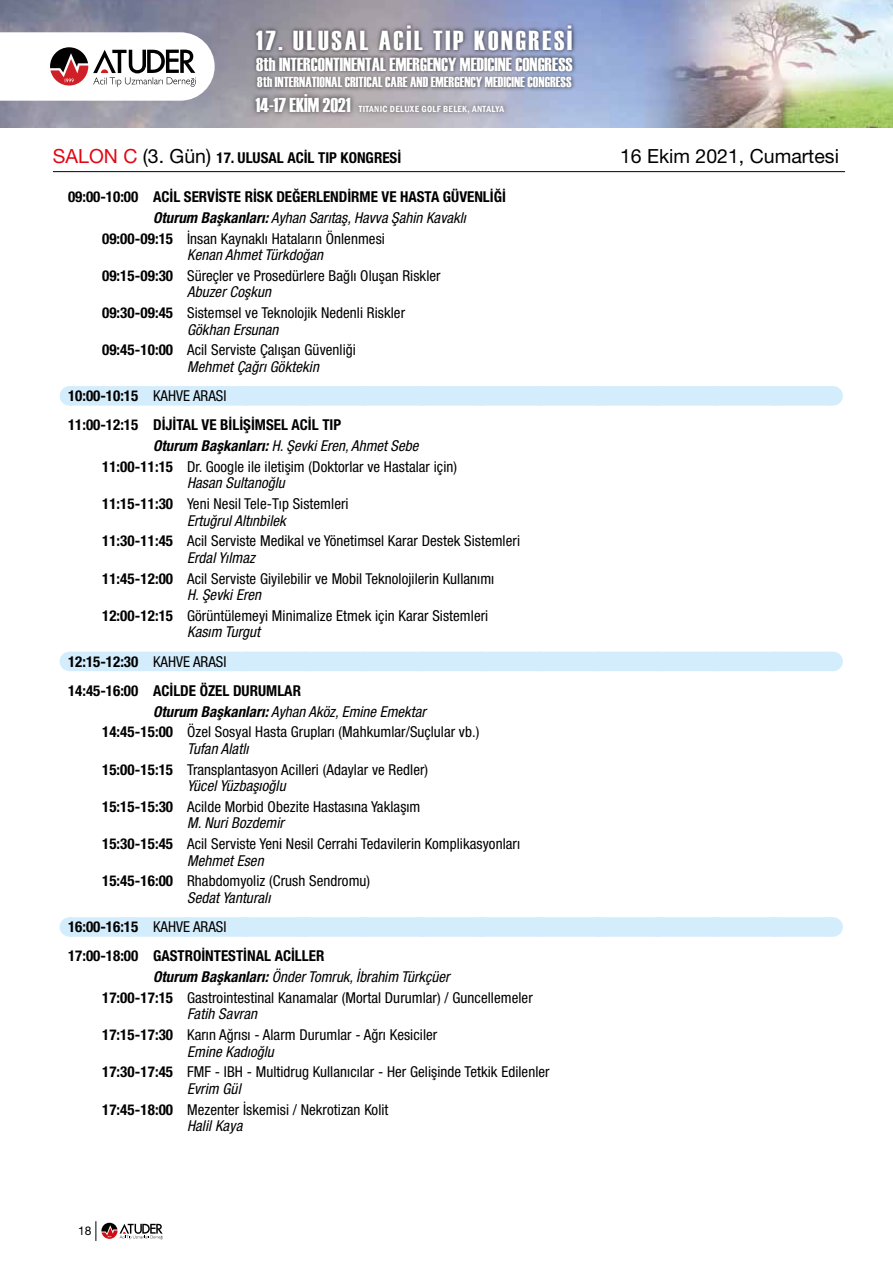
<style>
.page{position:relative;width:893px;height:1263px;background:#fff}
.page>*{position:absolute;margin:0;border:0;box-sizing:border-box;transform-origin:0 0}
.t1{font:27.45px "Haettenschweiler";letter-spacing:.1em;color:#fff}
.t2{font:19.5px "Helvetica Neue LT Pro";color:#000}
.t3{font:18.9px "Haettenschweiler";color:#fff}
.t4{font:condensed 15px/20.7px "Helvetica Neue LT Pro";letter-spacing:.005em;color:#000}
.t5{font:700 condensed 15px/29.2px "Helvetica Neue LT Pro";color:#000}
.t6{font:italic condensed 15px "Helvetica Neue LT Pro";color:#000}
.t7{font:14.55px "Haettenschweiler";color:#fff}
.t8{font:12px "Helvetica Neue LT Pro";color:#000}
.t9{font:600 condensed 9.15px "Franklin Gothic";letter-spacing:.035em;color:#fff}
.s1{font-family:"Haettenschweiler";font-weight:400;font-stretch:normal;font-size:20.1px}
.s2{font-weight:400;font-stretch:normal;font-size:19.5px;color:#e30613}
.s3{font-weight:400;font-stretch:normal;font-size:19.5px}
.s4{font-weight:700}
.s5{font-style:italic}
.s6{font-weight:400;font-style:italic}
.s7{font-weight:400}
.s8{font-weight:700;font-style:italic}
</style>
<div class="page">
<hr style="left:53px;top:171px;width:792px;height:1px;background:#000">
<img style="left:0;top:0;width:893px;height:128px">
<img style="left:247px;top:86px;width:112px;height:40px">
<img style="left:351px;top:98px;width:162px;height:25px">
<img style="left:250px;top:65px;width:329px;height:33px">
<img style="left:250px;top:20px;width:331px;height:45px">
<svg style="left:0;top:32px;width:215px;height:69px"></svg>
<div style="left:69px;top:386px;width:763px;height:20px;background:#d4edfc"></div>
<svg style="left:130px;top:405px;width:673px;height:1px"></svg>
<svg style="left:832px;top:386px;width:1px;height:20px"></svg>
<div style="left:69px;top:652px;width:763px;height:19px;background:#d4edfc"></div>
<svg style="left:832px;top:652px;width:1px;height:19px"></svg>
<div style="left:69px;top:917px;width:763px;height:20px;background:#d4edfc"></div>
<svg style="left:132px;top:936px;width:671px;height:1px"></svg>
<svg style="left:832px;top:917px;width:1px;height:20px"></svg>
<svg style="left:96px;top:1221px;width:67px;height:20px"></svg>
<h1 class="t1" style="left:256px;top:22px;width:318px">17. ULUSAL ACİL TIP KONGRESİ</h1>
<p class="t3" style="left:256px;top:51px;width:318px">8th INTERCONTINENTAL EMERGENCY MEDICINE CONGRESS</p>
<p class="t7" style="left:257px;top:72px;width:316px">8th INTERNATIONAL CRITICAL CARE AND EMERGENCY MEDICINE CONGRESS</p>
<p class="t9" style="left:255px;top:103px;width:250px"><span class="s1">14-17 EKİM 2021</span> TITANIC DELUXE GOLF BELEK, ANTALYA</p>
<p class="t5" style="left:53px;top:143px;width:350px"><span class="s2">SALON C</span> <span class="s3">(3. Gün)</span> 17. ULUSAL ACİL TIP KONGRESİ</p>
<h2 class="t2" style="left:620px;top:144px;width:220px">16 Ekim 2021, Cumartesi</h2>
<p class="t5" style="left:68px;top:182px;width:439px">09:00-10:00 ACİL SERVİSTE RİSK DEĞERLENDİRME VE HASTA GÜVENLİĞİ</p>
<p class="t6" style="left:153px;top:209px;width:314px"><span class="s4">Oturum Başkanları:</span> Ayhan Sarıtaş, Havva Şahin Kavaklı</p>
<p class="t4" style="left:102px;top:228px;width:284px"><span class="s4">09:00-09:15</span> İnsan Kaynaklı Hataların Önlenmesi</p>
<p class="t4" style="left:102px;top:244px;width:340px;text-indent:85px"><span class="s5">Kenan Ahmet Türkdoğan<br></span><span class="s4">09:15-09:30</span> Süreçler ve Prosedürlere Bağlı Oluşan Riskler</p>
<p class="t4" style="left:102px;top:281px;width:305px;text-indent:85px"><span class="s5">Abuzer Coşkun<br></span><span class="s4">09:30-09:45</span> Sistemsel ve Teknolojik Nedenli Riskler</p>
<p class="t4" style="left:102px;top:319px;width:255px;text-align:center"><span class="s5">Gökhan Ersunan<br></span><span class="s4">09:45-10:00</span> Acil Serviste Çalışan Güvenliği</p>
<p class="t5" style="left:68px;top:352px;width:275px;text-indent:119px"><span class="s6">Mehmet Çağrı Göktekin<br></span>10:00-10:15 <span class="s7">KAHVE ARASI<br></span>11:00-12:15 DİJİTAL VE BİLİŞİMSEL ACİL TIP</p>
<p class="t4" style="left:102px;top:435px;width:357px;text-indent:51px"><span class="s8">Oturum Başkanları:</span> <span class="s5">H. Şevki Eren, Ahmet Sebe<br></span><span class="s4">11:00-11:15</span> Dr. Google ile iletişim (Doktorlar ve Hastalar için)</p>
<p class="t4" style="left:102px;top:472px;width:248px;text-indent:85px"><span class="s5">Hasan Sultanoğlu<br></span><span class="s4">11:15-11:30</span> Yeni Nesil Tele-Tıp Sistemleri</p>
<p class="t4" style="left:102px;top:510px;width:420px;text-indent:85px"><span class="s5">Ertuğrul Altınbilek<br></span><span class="s4">11:30-11:45</span> Acil Serviste Medikal ve Yönetimsel Karar Destek Sistemleri</p>
<p class="t4" style="left:102px;top:547px;width:394px;text-indent:85px"><span class="s5">Erdal Yılmaz<br></span><span class="s4">11:45-12:00</span> Acil Serviste Giyilebilir ve Mobil Teknolojilerin Kullanımı</p>
<p class="t4" style="left:102px;top:584px;width:388px;text-indent:85px"><span class="s5">H. Şevki Eren<br></span><span class="s4">12:00-12:15</span> Görüntülemeyi Minimalize Etmek için Karar Sistemleri</p>
<p class="t5" style="left:68px;top:617px;width:234px;text-indent:119px"><span class="s6">Kasım Turgut<br></span>12:15-12:30 <span class="s7">KAHVE ARASI<br></span>14:45-16:00 ACİLDE ÖZEL DURUMLAR</p>
<p class="t4" style="left:102px;top:701px;width:379px;text-align:center"><span class="s8">Oturum Başkanları:</span> <span class="s5">Ayhan Aköz, Emine Emektar<br></span><span class="s4">14:45-15:00</span> Özel Sosyal Hasta Grupları (Mahkumlar/Suçlular vb.)</p>
<p class="t4" style="left:102px;top:738px;width:328px;text-indent:85px"><span class="s5">Tufan Alatlı<br></span><span class="s4">15:00-15:15</span> Transplantasyon Acilleri (Adaylar ve Redler)</p>
<p class="t4" style="left:102px;top:775px;width:320px;text-indent:85px"><span class="s5">Yücel Yüzbaşıoğlu<br></span><span class="s4">15:15-15:30</span> Acilde Morbid Obezite Hastasına Yaklaşım</p>
<p class="t4" style="left:102px;top:812px;width:420px;text-indent:85px"><span class="s5">M. Nuri Bozdemir<br></span><span class="s4">15:30-15:45</span> Acil Serviste Yeni Nesil Cerrahi Tedavilerin Komplikasyonları</p>
<p class="t4" style="left:102px;top:850px;width:270px;text-indent:85px"><span class="s5">Mehmet Esen<br></span><span class="s4">15:45-16:00</span> Rhabdomyoliz (Crush Sendromu)</p>
<p class="t5" style="left:68px;top:883px;width:258px;text-indent:119px"><span class="s6">Sedat Yanturalı<br></span>16:00-16:15 <span class="s7">KAHVE ARASI<br></span>17:00-18:00 GASTROİNTESTİNAL ACİLLER</p>
<p class="t4" style="left:102px;top:966px;width:432px;text-indent:51px"><span class="s8">Oturum Başkanları:</span> <span class="s5">Önder Tomruk, İbrahim Türkçüer<br></span><span class="s4">17:00-17:15</span> Gastrointestinal Kanamalar (Mortal Durumlar) / Guncellemeler</p>
<p class="t4" style="left:102px;top:1003px;width:337px;text-indent:85px"><span class="s5">Fatih Savran<br></span><span class="s4">17:15-17:30</span> Karın Ağrısı - Alarm Durumlar - Ağrı Kesiciler</p>
<p class="t4" style="left:102px;top:1041px;width:449px;text-indent:85px"><span class="s5">Emine Kadıoğlu<br></span><span class="s4">17:30-17:45</span> FMF - IBH - Multidrug Kullanıcılar - Her Gelişinde Tetkik Edilenler</p>
<p class="t4" style="left:102px;top:1078px;width:288px;text-indent:85px"><span class="s5">Evrim Gül<br></span><span class="s4">17:45-18:00</span> Mezenter İskemisi / Nekrotizan Kolit</p>
<p class="t6" style="left:187px;top:1117px;width:57px">Halil Kaya</p>
<p class="t8" style="left:78px;top:1224px;width:15px">18</p>
</div>
